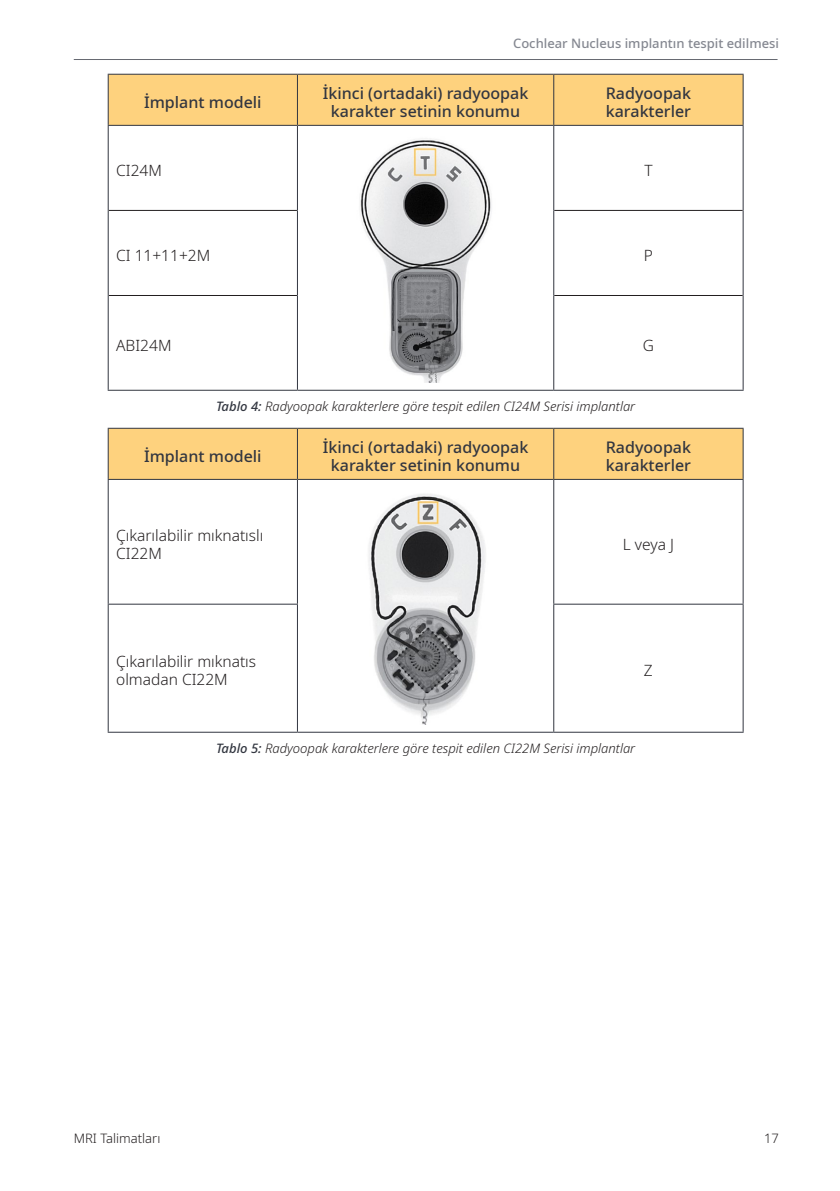
<style>
.page{position:relative;width:840px;height:1191px;background:#fff}
.page>*{position:absolute;margin:0;border:0;box-sizing:border-box;transform-origin:0 0}
.Table_Heading_Center{font:500 16px/18px "Noto Sans";color:#323640;text-align:center}
.Table_Body{font:300 15.6px/18px "Noto Sans";color:#231f20}
.Table_Body_Centered{font:300 15.6px "Noto Sans";color:#231f20}
.t1{font:italic 300 13px "Noto Sans";color:#231f20}
.t2{font:500 13px "Noto Sans";color:#858891}
.t3{font:300 13px "Noto Sans";color:#231f20}
.s1{font-weight:500;color:#323640}
</style>
<div class="page">
<hr style="left:74px;top:59px;width:703px;height:1px;background:#323640">
<div style="left:109px;top:75px;width:633px;height:50px;background:#fed27e"></div>
<hr style="left:108px;top:74px;width:189px;height:1px;background:#323640">
<hr style="left:108px;top:75px;width:1px;height:50px;background:#323640">
<hr style="left:297px;top:74px;width:256px;height:1px;background:#323640">
<hr style="left:297px;top:75px;width:1px;height:50px;background:#323640">
<hr style="left:553px;top:74px;width:190px;height:1px;background:#323640">
<hr style="left:553px;top:75px;width:1px;height:50px;background:#323640">
<hr style="left:742px;top:75px;width:1px;height:50px;background:#323640">
<hr style="left:108px;top:126px;width:1px;height:84px;background:#323640">
<hr style="left:297px;top:126px;width:1px;height:84px;background:#323640">
<hr style="left:553px;top:126px;width:1px;height:84px;background:#323640">
<hr style="left:742px;top:126px;width:1px;height:84px;background:#323640">
<hr style="left:108px;top:210px;width:1px;height:85px;background:#323640">
<hr style="left:297px;top:210px;width:1px;height:85px;background:#323640">
<hr style="left:553px;top:210px;width:1px;height:85px;background:#323640">
<hr style="left:742px;top:210px;width:1px;height:85px;background:#323640">
<hr style="left:108px;top:295px;width:1px;height:95px;background:#323640">
<hr style="left:297px;top:295px;width:1px;height:95px;background:#323640">
<hr style="left:108px;top:390px;width:189px;height:1px;background:#323640">
<hr style="left:553px;top:295px;width:1px;height:95px;background:#323640">
<hr style="left:742px;top:295px;width:1px;height:95px;background:#323640">
<hr style="left:553px;top:390px;width:190px;height:1px;background:#323640">
<hr style="left:108px;top:125px;width:189px;height:1px;background:#323640">
<hr style="left:297px;top:125px;width:256px;height:1px;background:#323640">
<hr style="left:553px;top:125px;width:190px;height:1px;background:#323640">
<hr style="left:109px;top:210px;width:188px;height:1px;background:#231f20">
<hr style="left:554px;top:210px;width:188px;height:1px;background:#231f20">
<hr style="left:109px;top:295px;width:188px;height:1px;background:#231f20">
<hr style="left:554px;top:295px;width:188px;height:1px;background:#231f20">
<hr style="left:297px;top:390px;width:256px;height:1px;background:#323640">
<img style="left:360px;top:139px;width:132px;height:243px">
<div style="left:109px;top:429px;width:633px;height:50px;background:#fed27e"></div>
<hr style="left:108px;top:428px;width:189px;height:1px;background:#323640">
<hr style="left:108px;top:429px;width:1px;height:50px;background:#323640">
<hr style="left:297px;top:428px;width:256px;height:1px;background:#323640">
<hr style="left:297px;top:429px;width:1px;height:50px;background:#323640">
<hr style="left:553px;top:428px;width:190px;height:1px;background:#323640">
<hr style="left:553px;top:429px;width:1px;height:50px;background:#323640">
<hr style="left:742px;top:429px;width:1px;height:50px;background:#323640">
<hr style="left:108px;top:479px;width:189px;height:1px;background:#323640">
<hr style="left:108px;top:480px;width:1px;height:123px;background:#323640">
<hr style="left:297px;top:479px;width:256px;height:1px;background:#323640">
<hr style="left:297px;top:480px;width:1px;height:123px;background:#323640">
<hr style="left:297px;top:731px;width:256px;height:1px;background:#323640">
<hr style="left:553px;top:479px;width:190px;height:1px;background:#323640">
<hr style="left:553px;top:480px;width:1px;height:123px;background:#323640">
<hr style="left:742px;top:480px;width:1px;height:123px;background:#323640">
<hr style="left:108px;top:603px;width:190px;height:1px;background:#323640">
<hr style="left:108px;top:604px;width:1px;height:127px;background:#323640">
<hr style="left:297px;top:604px;width:1px;height:127px;background:#323640">
<hr style="left:108px;top:731px;width:189px;height:1px;background:#323640">
<hr style="left:553px;top:603px;width:190px;height:1px;background:#323640">
<hr style="left:553px;top:604px;width:1px;height:127px;background:#323640">
<hr style="left:742px;top:604px;width:1px;height:127px;background:#323640">
<hr style="left:553px;top:731px;width:190px;height:1px;background:#323640">
<img style="left:368px;top:494px;width:118px;height:230px">
<p class="t2" style="left:513px;top:34px;width:267px">Cochlear Nucleus implantın tespit edilmesi</p>
<p class="Table_Heading_Center" style="left:144px;top:94px;width:119px">İmplant modeli</p>
<p class="Table_Heading_Center" style="left:322px;top:85px;width:207px">İkinci (ortadaki) radyoopak karakter setinin konumu</p>
<p class="Table_Heading_Center" style="left:605px;top:85px;width:87px;text-align:left">Radyoopak karakterler</p>
<p class="Table_Body" style="left:116px;top:162px;width:47px">CI24M</p>
<p class="Table_Body_Centered" style="left:644px;top:159px;width:10px">T</p>
<p class="Table_Body" style="left:116px;top:247px;width:95px">CI 11+11+2M</p>
<p class="Table_Body_Centered" style="left:643px;top:245px;width:11px">P</p>
<p class="Table_Body" style="left:116px;top:337px;width:57px">ABI24M</p>
<p class="Table_Body_Centered" style="left:642px;top:334px;width:13px">G</p>
<p class="t1" style="left:216px;top:397px;width:420px"><span class="s1">Tablo 4:</span> Radyoopak karakterlere göre tespit edilen CI24M Serisi implantlar</p>
<p class="Table_Heading_Center" style="left:144px;top:448px;width:119px">İmplant modeli</p>
<p class="Table_Heading_Center" style="left:322px;top:439px;width:207px">İkinci (ortadaki) radyoopak karakter setinin konumu</p>
<p class="Table_Heading_Center" style="left:605px;top:439px;width:87px;text-align:left">Radyoopak karakterler</p>
<p class="Table_Body" style="left:116px;top:527px;width:149px">Çıkarılabilir mıknatıslı<br>CI22M</p>
<p class="Table_Body_Centered" style="left:622px;top:533px;width:53px">L veya J</p>
<p class="Table_Body" style="left:116px;top:653px;width:141px">Çıkarılabilir mıknatıs olmadan CI22M</p>
<p class="Table_Body_Centered" style="left:643px;top:660px;width:10px">Z</p>
<p class="t1" style="left:216px;top:739px;width:420px"><span class="s1">Tablo 5:</span> Radyoopak karakterlere göre tespit edilen CI22M Serisi implantlar</p>
<p class="t3" style="left:74px;top:1128px;width:88px">MRI Talimatları</p>
<p class="t3" style="left:763px;top:1128px;width:16px">17</p>
</div>
